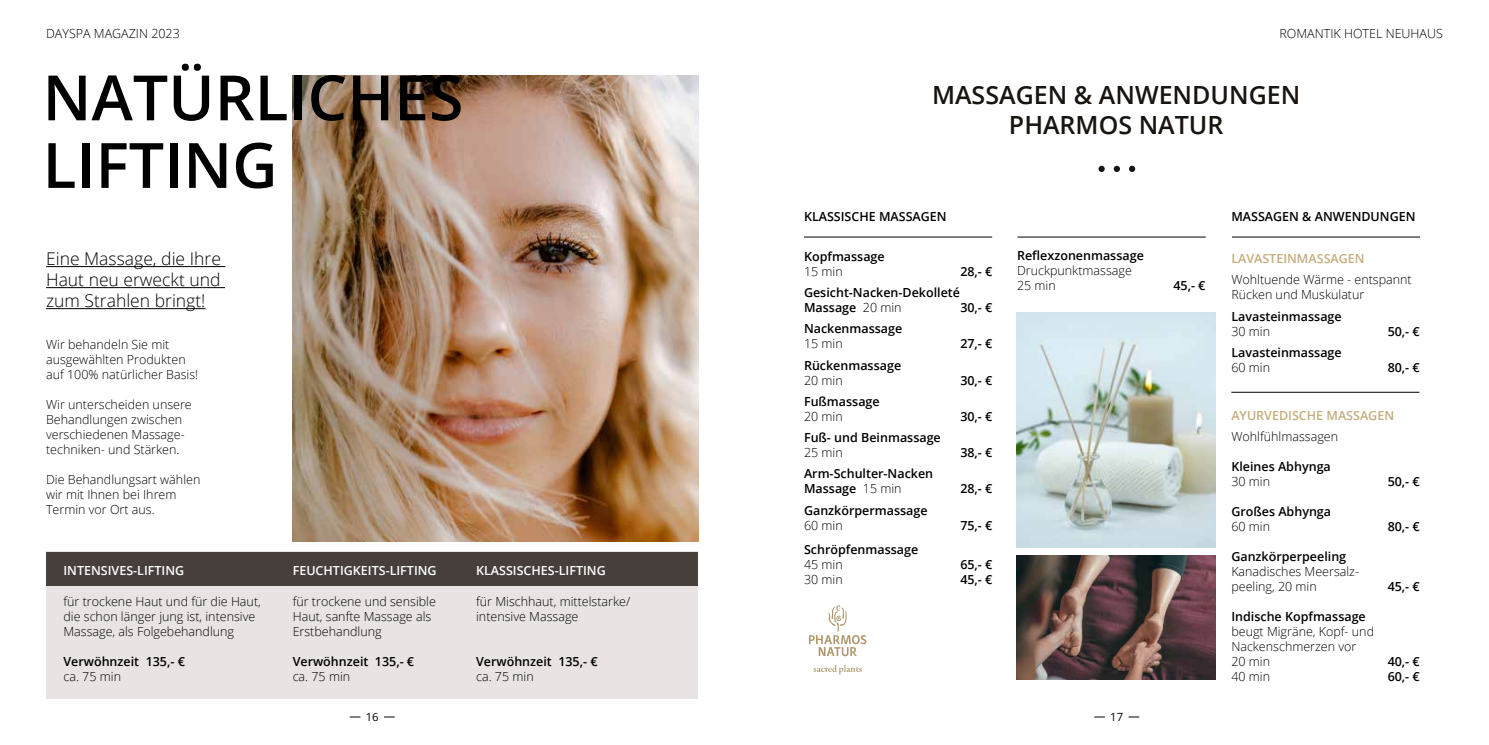
<style>
.page{position:relative;width:1489px;height:745px;background:#fff}
.page>*{position:absolute;margin:0;border:0;box-sizing:border-box;transform-origin:0 0}
.t1{font:600 62.5px/67.5px "Open Sans";color:#000}
.t2{font:600 25px/30px "Open Sans";color:#18140f;text-align:center}
.t3{font:300 17.5px/21px "Open Sans";color:#000;text-align:justify}
.t4{font:300 12.5px/15px "Open Sans";color:#000}
.t5{font:600 12.5px/15px "Open Sans";color:#000}
.t6{font:600 12.5px "Open Sans";color:#fff}
.t7{font:600 12.5px "Open Sans";color:#c4ad7e}
.t8{font:11.25px "Open Sans";color:#000}
.s1{font-weight:300}
</style>
<div class="page">
<div style="left:46px;top:551px;width:652px;height:147px;background:#e9e4e3"></div>
<div style="left:46px;top:551px;width:652px;height:34px;background:#463f3b"></div>
<img style="left:292px;top:75px;width:406px;height:466px">
<hr style="left:46px;top:266px;width:179px;height:1px;background:#000">
<hr style="left:46px;top:287px;width:179px;height:1px;background:#000">
<hr style="left:46px;top:308px;width:159px;height:1px;background:#000">
<svg style="left:1098px;top:166px;width:6px;height:6px"></svg>
<svg style="left:1113px;top:166px;width:6px;height:6px"></svg>
<svg style="left:1128px;top:166px;width:7px;height:6px"></svg>
<hr style="left:804px;top:236px;width:188px;height:1px;background:#000">
<hr style="left:1231px;top:236px;width:188px;height:1px;background:#000">
<hr style="left:1017px;top:236px;width:188px;height:1px;background:#000">
<hr style="left:1231px;top:391px;width:188px;height:1px;background:#000">
<img style="left:1016px;top:312px;width:199px;height:235px">
<img style="left:1016px;top:555px;width:199px;height:124px">
<svg style="left:809px;top:605px;width:57px;height:50px"></svg>
<svg style="left:813px;top:665px;width:48px;height:9px"></svg>
<p class="t4" style="left:46px;top:26px;width:135px">DAYSPA MAGAZIN 2023</p>
<p class="t4" style="left:1279px;top:26px;width:165px">ROMANTIK HOTEL NEUHAUS</p>
<h1 class="t1" style="left:43px;top:62px;width:422px">NATÜRLICHES<br>LIFTING</h1>
<h2 class="t2" style="left:932px;top:80px;width:370px">MASSAGEN &amp; ANWENDUNGEN<br>PHARMOS NATUR</h2>
<h3 class="t3" style="left:46px;top:248px;width:176px">Eine Massage, die Ihre Haut neu erweckt und zum Strahlen bringt!</h3>
<p class="t4" style="left:46px;top:336px;width:154px">Wir behandeln Sie mit ausgewählten Produkten auf 100% natürlicher Basis!</p>
<p class="t4" style="left:46px;top:396px;width:147px">Wir unterscheiden unsere<br>Behandlungen zwischen verschiedenen Massage&shy;techniken- und Stärken.</p>
<p class="t4" style="left:46px;top:471px;width:156px">Die Behandlungsart wählen wir mit Ihnen bei Ihrem<br>Termin vor Ort aus.</p>
<p class="t6" style="left:63px;top:561px;width:122px">INTENSIVES-LIFTING</p>
<p class="t4" style="left:63px;top:593px;width:199px">für trockene Haut und für die Haut, die schon länger jung ist, intensive<br>Massage, als Folgebehandlung</p>
<p class="t5" style="left:63px;top:653px;width:123px">Verwöhnzeit 135,- €</p>
<p class="t4" style="left:63px;top:668px;width:59px">ca. 75 min</p>
<p class="t6" style="left:293px;top:561px;width:145px">FEUCHTIGKEITS-LIFTING</p>
<p class="t4" style="left:293px;top:593px;width:145px">für trockene und sensible<br>Haut, sanfte Massage als<br>Erstbehandlung</p>
<p class="t5" style="left:293px;top:653px;width:123px">Verwöhnzeit 135,- €</p>
<p class="t4" style="left:293px;top:668px;width:59px">ca. 75 min</p>
<p class="t6" style="left:476px;top:561px;width:131px">KLASSISCHES-LIFTING</p>
<p class="t4" style="left:476px;top:593px;width:156px">für Mischhaut, mittelstarke/ intensive Massage</p>
<p class="t5" style="left:476px;top:653px;width:123px">Verwöhnzeit 135,- €</p>
<p class="t4" style="left:476px;top:668px;width:59px">ca. 75 min</p>
<p class="t5" style="left:804px;top:208px;width:144px">KLASSISCHE MASSAGEN</p>
<p class="t5" style="left:804px;top:248px;width:82px">Kopfmassage</p>
<p class="t4" style="left:804px;top:263px;width:40px">15 min</p>
<p class="t5" style="left:960px;top:263px;width:34px">28,- €</p>
<p class="t5" style="left:804px;top:284px;width:157px">Gesicht-Nacken-Dekolleté<br>Massage <span class="s1">20 min</span></p>
<p class="t5" style="left:960px;top:299px;width:34px">30,- €</p>
<p class="t5" style="left:804px;top:321px;width:100px">Nackenmassage</p>
<p class="t4" style="left:804px;top:335px;width:40px">15 min</p>
<p class="t5" style="left:960px;top:336px;width:34px">27,- €</p>
<p class="t5" style="left:804px;top:357px;width:99px">Rückenmassage</p>
<p class="t4" style="left:804px;top:372px;width:40px">20 min</p>
<p class="t5" style="left:960px;top:372px;width:34px">30,- €</p>
<p class="t5" style="left:804px;top:393px;width:77px">Fußmassage</p>
<p class="t4" style="left:804px;top:408px;width:40px">20 min</p>
<p class="t5" style="left:960px;top:408px;width:34px">30,- €</p>
<p class="t5" style="left:804px;top:429px;width:138px">Fuß- und Beinmassage</p>
<p class="t4" style="left:804px;top:444px;width:40px">25 min</p>
<p class="t5" style="left:960px;top:444px;width:34px">38,- €</p>
<p class="t5" style="left:804px;top:466px;width:131px">Arm-Schulter-Nacken<br>Massage <span class="s1">15 min</span></p>
<p class="t5" style="left:960px;top:481px;width:34px">28,- €</p>
<p class="t5" style="left:804px;top:502px;width:125px">Ganzkörpermassage</p>
<p class="t4" style="left:804px;top:517px;width:40px">60 min</p>
<p class="t5" style="left:960px;top:517px;width:34px">75,- €</p>
<p class="t5" style="left:804px;top:541px;width:116px">Schröpfenmassage</p>
<p class="t4" style="left:804px;top:555px;width:40px">45 min</p>
<p class="t5" style="left:960px;top:556px;width:34px">65,- €</p>
<p class="t4" style="left:804px;top:570px;width:40px">30 min</p>
<p class="t5" style="left:960px;top:571px;width:34px">45,- €</p>
<p class="t5" style="left:1017px;top:247px;width:128px">Reflexzonenmassage</p>
<p class="t4" style="left:1017px;top:262px;width:116px">Druckpunktmassage<br>25 min</p>
<p class="t8" style="left:366px;top:708px;width:14px">16</p>
<p class="t8" style="left:1110px;top:708px;width:14px">17</p>
<p class="t5" style="left:1173px;top:277px;width:34px">45,- €</p>
<p class="t5" style="left:1231px;top:208px;width:186px">MASSAGEN &amp; ANWENDUNGEN</p>
<p class="t7" style="left:1231px;top:250px;width:135px">LAVASTEINMASSAGEN</p>
<p class="t4" style="left:1231px;top:272px;width:182px">Wohltuende Wärme - entspannt<br>Rücken und Muskulatur</p>
<p class="t5" style="left:1231px;top:308px;width:112px">Lavasteinmassage</p>
<p class="t4" style="left:1231px;top:323px;width:40px">30 min</p>
<p class="t5" style="left:1387px;top:323px;width:34px">50,- €</p>
<p class="t5" style="left:1231px;top:344px;width:112px">Lavasteinmassage</p>
<p class="t4" style="left:1231px;top:359px;width:40px">60 min</p>
<p class="t5" style="left:1387px;top:359px;width:34px">80,- €</p>
<p class="t7" style="left:1231px;top:406px;width:164px">AYURVEDISCHE MASSAGEN</p>
<p class="t4" style="left:1231px;top:428px;width:108px">Wohlfühlmassagen</p>
<p class="t5" style="left:1231px;top:458px;width:101px">Kleines Abhynga</p>
<p class="t4" style="left:1231px;top:473px;width:40px">30 min</p>
<p class="t5" style="left:1387px;top:473px;width:34px">50,- €</p>
<p class="t5" style="left:1231px;top:503px;width:101px">Großes Abhynga</p>
<p class="t4" style="left:1231px;top:518px;width:40px">60 min</p>
<p class="t5" style="left:1387px;top:518px;width:34px">80,- €</p>
<p class="t5" style="left:1231px;top:548px;width:116px">Ganzkörperpeeling</p>
<p class="t4" style="left:1231px;top:563px;width:129px">Kanadisches Meersalz&shy;peeling, 20 min</p>
<p class="t5" style="left:1387px;top:578px;width:34px">45,- €</p>
<p class="t5" style="left:1231px;top:608px;width:136px">Indische Kopfmassage</p>
<p class="t4" style="left:1231px;top:623px;width:144px">beugt Migräne, Kopf- und<br>Nackenschmerzen vor<br>20 min</p>
<p class="t5" style="left:1387px;top:653px;width:34px">40,- €</p>
<p class="t4" style="left:1231px;top:668px;width:40px">40 min</p>
<p class="t5" style="left:1387px;top:668px;width:34px">60,- €</p>
</div>
